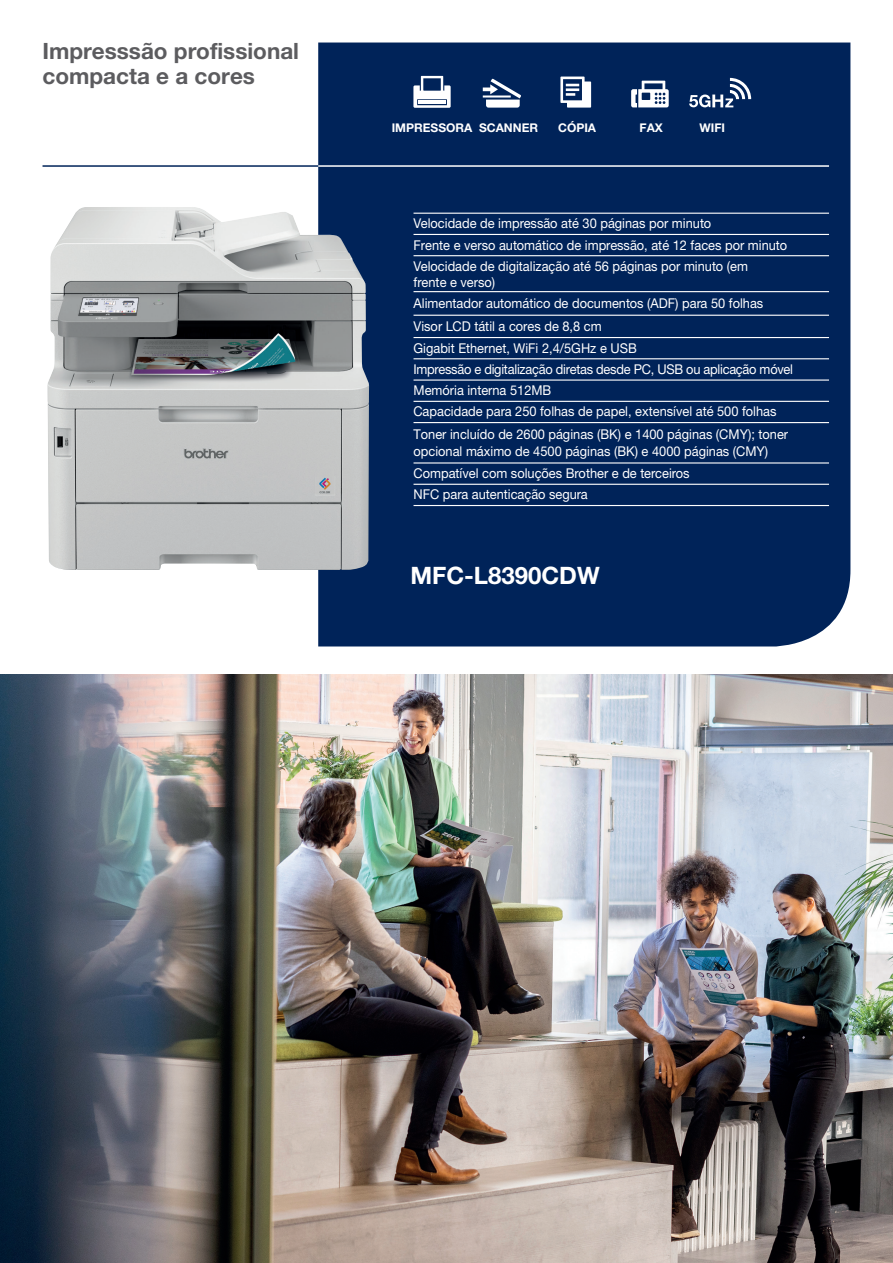
<style>
.page{position:relative;width:893px;height:1263px;background:#fff}
.page>*{position:absolute;margin:0;border:0;box-sizing:border-box;transform-origin:0 0}
.t1{font:700 24px "Helvetica Neue LTW1 G";color:#fff}
.t2{font:700 22.5px/25.5px "Helvetica Neue LTW1 G";color:#5c5c5f}
.t3{font:13.5px/21px "Helvetica Neue LTW1 G";color:#fff;scale:.95 1}
.t4{font:700 12px "Helvetica Neue LTW1 G";color:#fff}
</style>
<div class="page">
<img style="left:0;top:674px;width:893px;height:589px">
<div style="left:318px;top:43px;width:532px;height:603px;background:#002359"></div>
<hr style="left:318px;top:165px;width:511px;height:2px;background:#fff">
<hr style="left:43px;top:165px;width:275px;height:2px;background:#002359">
<hr style="left:414px;top:213px;width:415px;height:1px;background:#fff">
<hr style="left:414px;top:234px;width:415px;height:1px;background:#fff">
<hr style="left:414px;top:255px;width:415px;height:1px;background:#fff">
<hr style="left:414px;top:291px;width:415px;height:1px;background:#fff">
<hr style="left:414px;top:315px;width:415px;height:1px;background:#fff">
<hr style="left:414px;top:337px;width:415px;height:1px;background:#fff">
<hr style="left:414px;top:358px;width:415px;height:1px;background:#fff">
<hr style="left:414px;top:379px;width:415px;height:2px;background:#fff">
<hr style="left:414px;top:401px;width:415px;height:1px;background:#fff">
<hr style="left:414px;top:422px;width:415px;height:1px;background:#fff">
<img style="left:47px;top:207px;width:322px;height:363px">
<svg style="left:413px;top:76px;width:38px;height:32px"></svg>
<hr style="left:418px;top:100px;width:28px;height:4px;background:#fff">
<svg style="left:483px;top:79px;width:38px;height:29px"></svg>
<svg style="left:560px;top:77px;width:31px;height:31px"></svg>
<svg style="left:631px;top:81px;width:38px;height:26px"></svg>
<svg style="left:689px;top:78px;width:62px;height:29px"></svg>
<hr style="left:414px;top:462px;width:415px;height:2px;background:#fff">
<hr style="left:414px;top:484px;width:415px;height:1px;background:#fff">
<hr style="left:414px;top:505px;width:415px;height:1px;background:#fff">
<h2 class="t2" style="left:43px;top:38px;width:258px">Impresssão profissional compacta e a cores</h2>
<p class="t4" style="left:392px;top:120px;width:148px">IMPRESSORA SCANNER</p>
<p class="t4" style="left:558px;top:120px;width:39px">CÓPIA</p>
<p class="t4" style="left:640px;top:120px;width:25px">FAX</p>
<p class="t4" style="left:700px;top:120px;width:27px">WIFI</p>
<p class="t3" style="left:414px;top:213px;width:315px">Velocidade de impressão até 30 páginas por minuto</p>
<p class="t3" style="left:414px;top:235px;width:395px">Frente e verso automático de impressão, até 12 faces por minuto<br>Velocidade de digitalização até 56 páginas por minuto (em</p>
<p class="t3" style="left:414px;top:272px;width:87px">frente e verso)</p>
<p class="t3" style="left:414px;top:316px;width:200px">Visor LCD tátil a cores de 8,8 cm</p>
<p class="t3" style="left:414px;top:292px;width:370px">Alimentador automático de documentos (ADF) para 50 folhas</p>
<p class="t3" style="left:414px;top:338px;width:401px">Gigabit Ethernet, WiFi 2,4/5GHz e USB<br>Impressão e digitalização diretas desde PC, USB ou aplicação móvel Memória interna 512MB<br>Capacidade para 250 folhas de papel, extensível até 500 folhas</p>
<p class="t3" style="left:414px;top:426px;width:396px;line-height:16.5px">Toner incluído de 2600 páginas (BK) e 1400 páginas (CMY); toner opcional máximo de 4500 páginas (BK) e 4000 páginas (CMY)</p>
<p class="t3" style="left:414px;top:463px;width:292px">Compatível com soluções Brother e de terceiros<br>NFC para autenticação segura</p>
<h1 class="t1" style="left:410px;top:561px;width:191px">MFC-L8390CDW</h1>
</div>
